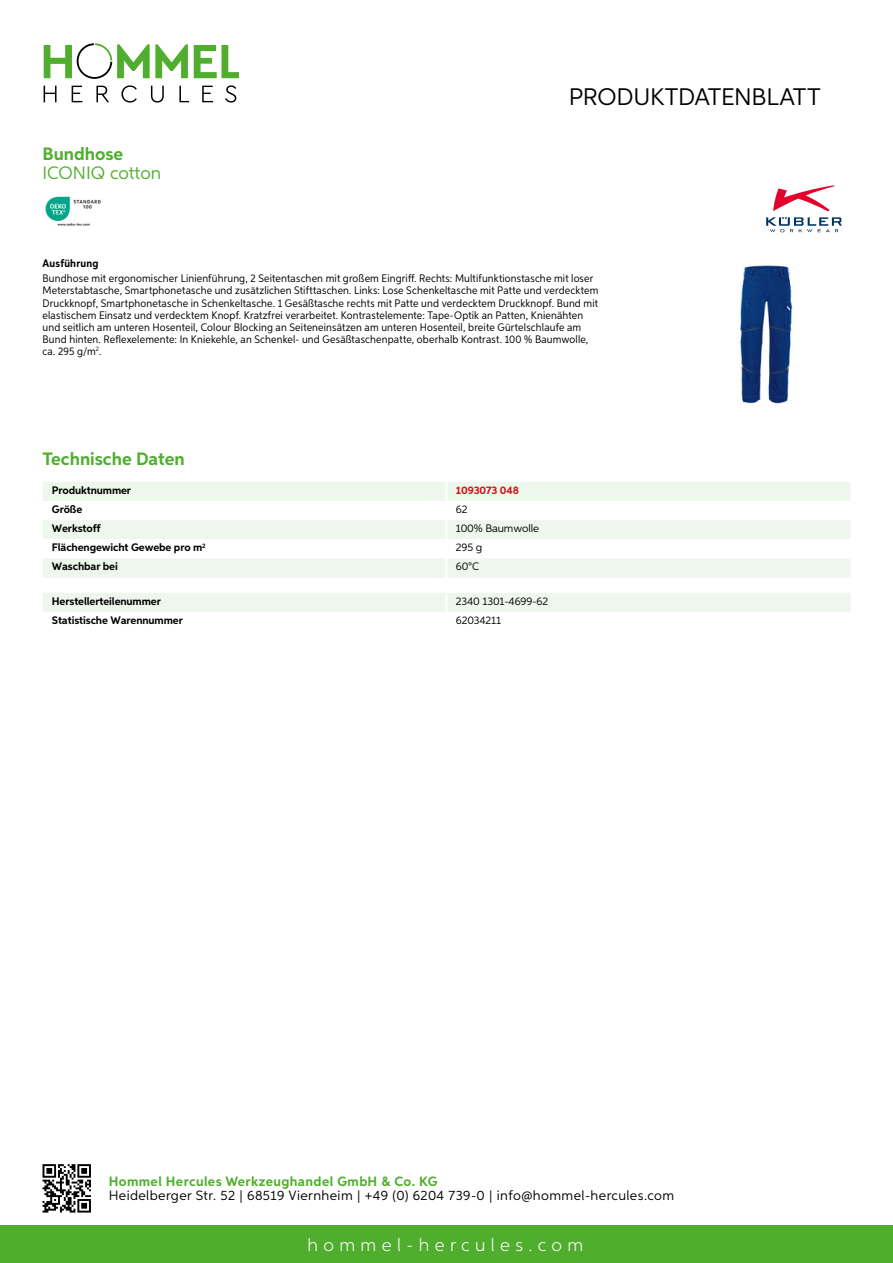
<style>
.page{position:relative;width:893px;height:1263px;background:#fff}
.page>*{position:absolute;margin:0;border:0;box-sizing:border-box;transform-origin:0 0}
.t1{font:24px "Aspira";letter-spacing:-.01em;color:#000}
.t2{font:700 18px "Aspira";color:#50ae2f}
.t3{font:300 18px "Aspira";letter-spacing:.3em;color:#fff}
.t4{font:18px "Aspira";letter-spacing:-.01em;color:#50ae2f}
.t5{font:13.5px "Aspira";letter-spacing:.03em;color:#000}
.t6{font:700 13.5px "Aspira";letter-spacing:.03em;color:#50ae2f}
.t7{font:10.95px/12px "Aspira Nar";letter-spacing:.015em;color:#000}
.t8{font:700 10.95px "Aspira";letter-spacing:-.01em;color:#000}
.t9{font:10.95px "Aspira";letter-spacing:-.01em;color:#000}
.t10{font:700 10.95px "Aspira";letter-spacing:-.01em;color:#cd1013}
.t11{font:700 10.95px "Aspira Nar";letter-spacing:.02em;color:#000}
</style>
<div class="page">
<div style="left:0;top:1226px;width:893px;height:37px;background:#50ae2f"></div>
<svg style="left:43px;top:1164px;width:48px;height:48px"></svg>
<svg style="left:194px;top:45px;width:45px;height:33px"></svg>
<svg style="left:44px;top:43px;width:144px;height:36px"></svg>
<svg style="left:44px;top:86px;width:13px;height:16px"></svg>
<svg style="left:72px;top:86px;width:10px;height:16px"></svg>
<svg style="left:96px;top:86px;width:13px;height:16px"></svg>
<svg style="left:121px;top:85px;width:16px;height:18px"></svg>
<svg style="left:151px;top:86px;width:13px;height:17px"></svg>
<svg style="left:179px;top:86px;width:10px;height:16px"></svg>
<svg style="left:202px;top:86px;width:11px;height:16px"></svg>
<svg style="left:225px;top:85px;width:11px;height:18px"></svg>
<div style="left:43px;top:482px;width:807px;height:95px;background:#eef7eb"></div>
<svg style="left:43px;top:501px;width:807px;height:57px"></svg>
<hr style="left:445px;top:482px;width:3px;height:19px;background:#fff">
<hr style="left:445px;top:501px;width:3px;height:19px;background:#fff">
<hr style="left:445px;top:520px;width:3px;height:19px;background:#fff">
<hr style="left:445px;top:539px;width:3px;height:19px;background:#fff">
<hr style="left:445px;top:558px;width:3px;height:19px;background:#fff">
<div style="left:43px;top:593px;width:807px;height:19px;background:#eef7eb"></div>
<img style="left:45px;top:196px;width:56px;height:30px">
<img style="left:740px;top:265px;width:53px;height:139px">
<svg style="left:773px;top:185px;width:62px;height:26px"></svg>
<svg style="left:766px;top:217px;width:76px;height:15px"></svg>
<h2 class="t2" style="left:43px;top:142px;width:82px">Bundhose</h2>
<h2 class="t4" style="left:43px;top:162px;width:120px">ICON IQ cotton</h2>
<h1 class="t1" style="left:569px;top:82px;width:253px">Produktdatenblatt</h1>
<p class="t11" style="left:43px;top:257px;width:58px">Ausführung</p>
<p class="t7" style="left:43px;top:273px;width:557px">Bundhose mit ergonomischer Linienführung, 2 Seitentaschen mit großem Eingriff. Rechts: Multifunktionstasche mit loser Meterstabtasche, Smartphonetasche und zusätzlichen Stifttaschen. Links: Lose Schenkeltasche mit Patte und verdecktem Druckknopf, Smartphonetasche in Schenkeltasche. 1 Gesäßtasche rechts mit Patte und verdecktem Druckknopf. Bund mit elastischem Einsatz und verdecktem Knopf. Kratzfrei verarbeitet. Kontrastelemente: Tape-Optik an Patten, Knienähten und seitlich am unteren Hosenteil, Colour Blocking an Seiteneinsätzen am unteren Hosenteil, breite Gürtelschlaufe am Bund hinten. Reflexelemente: In Kniekehle, an Schenkel- und Gesäßtaschenpatte, oberhalb Kontrast. 100 % Baumwolle, ca. 295 g/m<sup>2</sup>.</p>
<h2 class="t2" style="left:43px;top:448px;width:144px">Technische Daten</h2>
<p class="t8" style="left:52px;top:483px;width:81px">Produktnummer</p>
<p class="t10" style="left:456px;top:483px;width:65px">1093073 048</p>
<p class="t8" style="left:52px;top:502px;width:32px">Größe</p>
<p class="t9" style="left:456px;top:502px;width:13px">62</p>
<p class="t8" style="left:52px;top:521px;width:50px">Werkstoff</p>
<p class="t9" style="left:456px;top:522px;width:85px">100% Baumwolle</p>
<p class="t8" style="left:52px;top:541px;width:155px">Flächengewicht Gewebe pro m<sup>2</sup></p>
<p class="t9" style="left:456px;top:541px;width:28px">295 g</p>
<p class="t8" style="left:52px;top:560px;width:68px">Waschbar bei</p>
<p class="t9" style="left:456px;top:560px;width:25px">60°C</p>
<p class="t8" style="left:52px;top:594px;width:111px">Herstellerteilenummer</p>
<p class="t9" style="left:456px;top:594px;width:94px">2340 1301-4699-62</p>
<p class="t8" style="left:52px;top:613px;width:132px">Statistische Warennummer</p>
<p class="t9" style="left:456px;top:613px;width:47px">62034211</p>
<p class="t6" style="left:109px;top:1172px;width:330px">Hommel Hercules Werkzeughandel GmbH &amp; Co. KG</p>
<p class="t5" style="left:109px;top:1187px;width:567px">Heidelberger Str. 52 | 68519 Viernheim | +49 (0) 6204 739-0 | info@hommel-hercules.com</p>
<h2 class="t3" style="left:307px;top:1234px;width:277px">hommel-hercules.com</h2>
</div>
